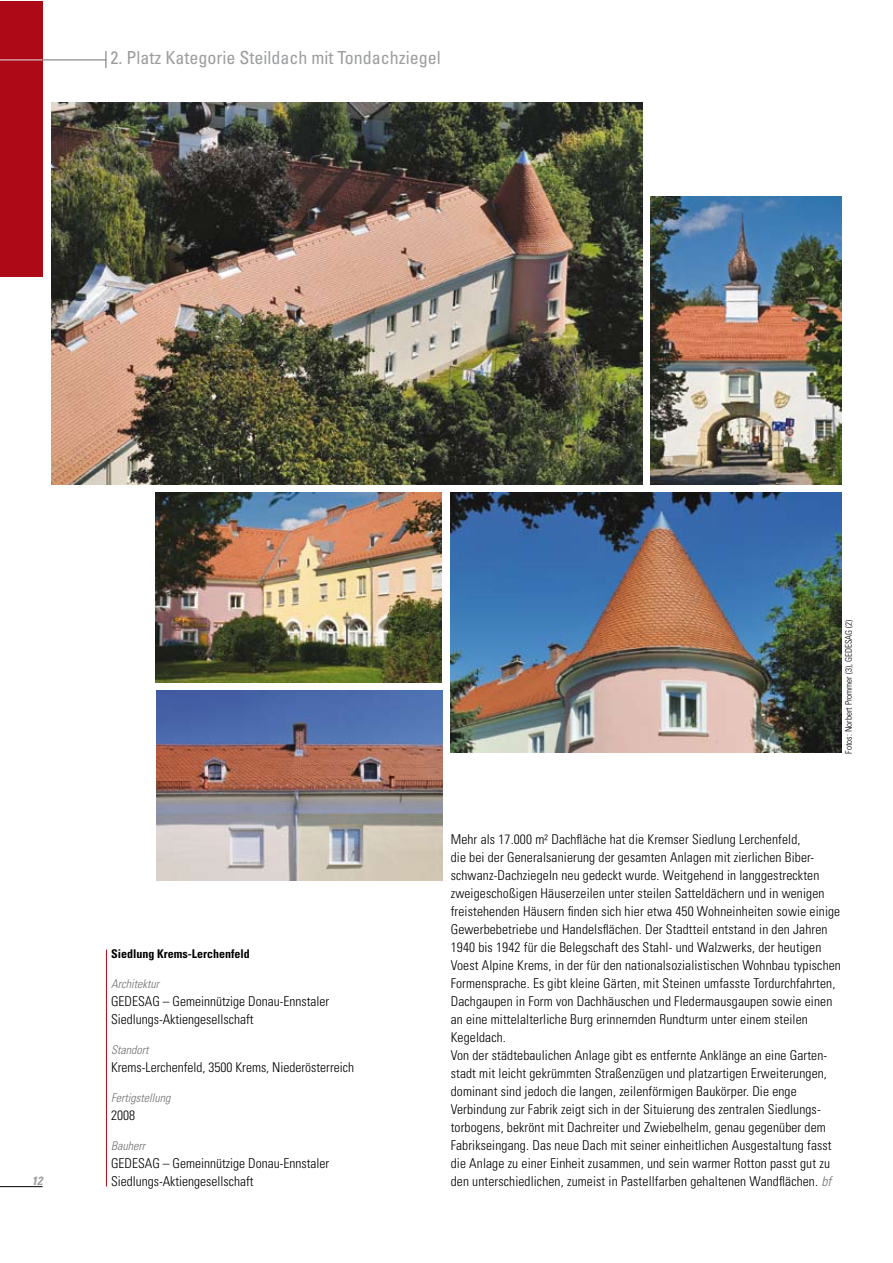
<style>
.page{position:relative;width:893px;height:1263px;background:#fff}
.page>*{position:absolute;margin:0;border:0;box-sizing:border-box;transform-origin:0 0}
.t1{font:condensed 18px "Univers LT Std";color:#9c9d9f}
.t2{font:300 condensed 13.5px/18px "Univers LT Std";letter-spacing:.01em;color:#000}
.t3{font:italic 300 condensed 12px "Univers LT Std";color:#707173}
.t4{font:700 condensed 12px "Univers LT Std";color:#000}
.t5{font:italic 700 condensed 12px "Univers LT Std";color:#9c9d9f}
.t6{font:300 condensed 9px "Univers LT Std";color:#000}
.s1{font-style:italic;color:#707173}
</style>
<div class="page">
<div style="left:0;top:1px;width:43px;height:275px;background:#ae0917"></div>
<hr style="left:0;top:60px;width:43px;height:1px;background:#e3e4e4">
<hr style="left:43px;top:60px;width:63px;height:1px;background:#707173">
<svg style="left:106px;top:51px;width:1px;height:17px"></svg>
<hr style="left:0;top:1186px;width:43px;height:1px;background:#000">
<hr style="left:106px;top:949px;width:1px;height:237px;background:#ae0917">
<img style="left:51px;top:102px;width:591px;height:382px">
<img style="left:451px;top:493px;width:391px;height:260px">
<img style="left:157px;top:691px;width:285px;height:189px">
<img style="left:155px;top:493px;width:287px;height:189px">
<img style="left:651px;top:196px;width:191px;height:288px">
<h1 class="t1" style="left:111px;top:46px;width:332px">2. Platz Kategorie Steildach mit Tondachziegel</h1>
<p class="t5" style="left:32px;top:1173px;width:12px">12</p>
<p class="t4" style="left:111px;top:947px;width:140px">Siedlung Krems-Lerchenfeld</p>
<p class="t3" style="left:111px;top:977px;width:50px">Architektur</p>
<p class="t2" style="left:111px;top:992px;width:220px">GEDESAG – Gemeinnützige Donau-Ennstaler<br>Siedlungs-Aktiengesellschaft</p>
<p class="t3" style="left:111px;top:1043px;width:39px">Standort</p>
<p class="t2" style="left:111px;top:1058px;width:244px">Krems-Lerchenfeld, 3500 Krems, Niederösterreich</p>
<p class="t3" style="left:111px;top:1091px;width:61px">Fertigstellung</p>
<p class="t2" style="left:111px;top:1106px;width:25px">2008</p>
<p class="t3" style="left:111px;top:1139px;width:35px">Bauherr</p>
<p class="t2" style="left:111px;top:1154px;width:220px">GEDESAG – Gemeinnützige Donau-Ennstaler<br>Siedlungs-Aktiengesellschaft</p>
<p class="t6" style="left:843px;top:753px;width:135px;rotate:-90deg">Fotos: Norbert Prommer (3), GEDESAG (2)</p>
<p class="t2" style="left:451px;top:831px;width:392px">Mehr als 17.000 m² Dachfläche hat die Kremser Siedlung Lerchenfeld,<br>die bei der Generalsanierung der gesamten Anlagen mit zierlichen Biber&shy;schwanz-Dachziegeln neu gedeckt wurde. Weitgehend in langgestreckten zweigeschoßigen Häuserzeilen unter steilen Satteldächern und in wenigen freistehenden Häusern finden sich hier etwa 450 Wohneinheiten sowie einige Gewerbebetriebe und Handelsflächen. Der Stadtteil entstand in den Jahren 1940 bis 1942 für die Belegschaft des Stahl- und Walzwerks, der heutigen Voest Alpine Krems, in der für den nationalsozialistischen Wohnbau typischen Formensprache. Es gibt kleine Gärten, mit Steinen umfasste Tordurchfahrten, Dachgaupen in Form von Dachhäuschen und Fledermausgaupen sowie einen an eine mittelalterliche Burg erinnernden Rundturm unter einem steilen Kegeldach.<br>Von der städtebaulichen Anlage gibt es entfernte Anklänge an eine Garten&shy;stadt mit leicht gekrümmten Straßenzügen und platzartigen Erweiterungen, dominant sind jedoch die langen, zeilenförmigen Baukörper. Die enge Verbindung zur Fabrik zeigt sich in der Situierung des zentralen Siedlungs&shy;torbogens, bekrönt mit Dachreiter und Zwiebelhelm, genau gegenüber dem Fabrikseingang. Das neue Dach mit seiner einheitlichen Ausgestaltung fasst die Anlage zu einer Einheit zusammen, und sein warmer Rotton passt gut zu den unterschiedlichen, zumeist in Pastellfarben gehaltenen Wandflächen. <span class="s1">bf</span></p>
</div>
